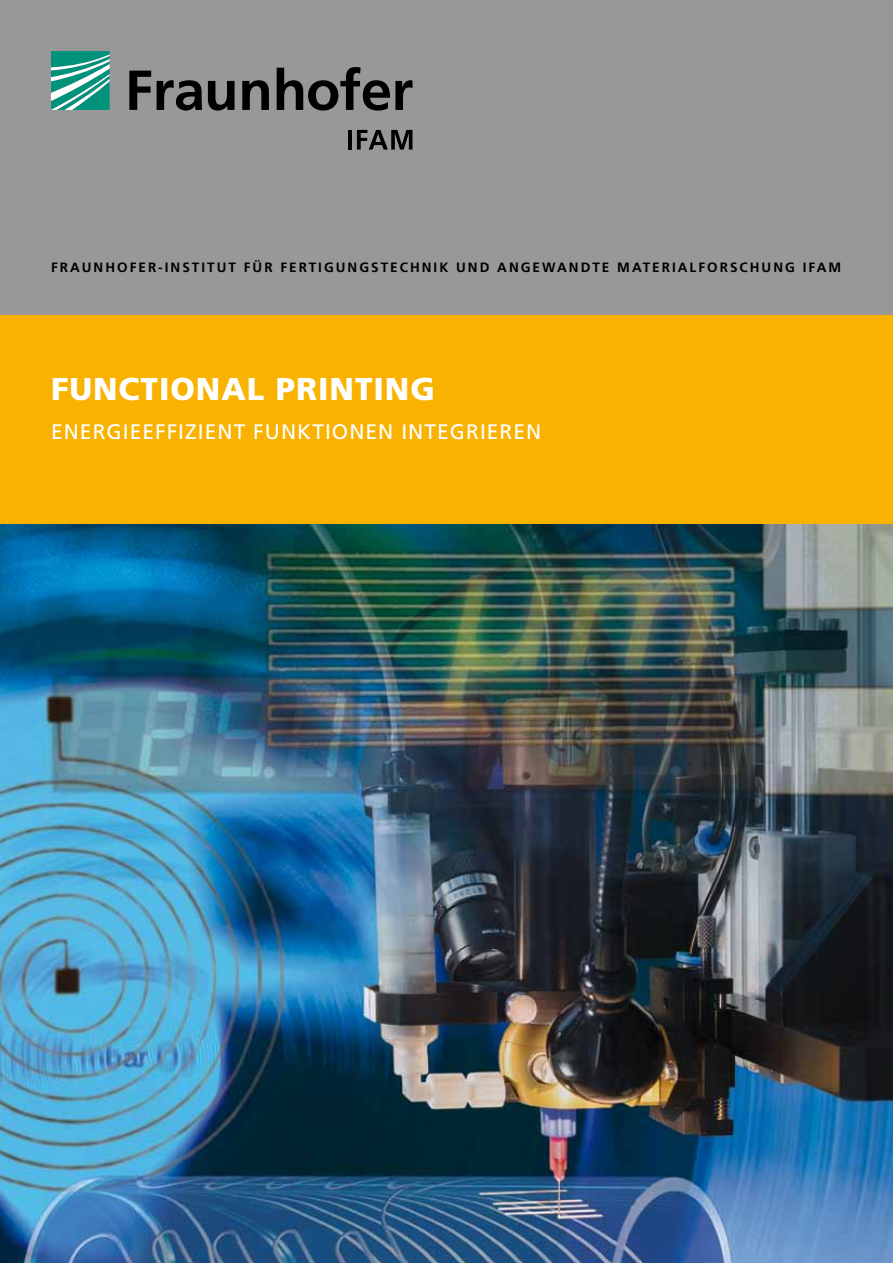
<style>
.page{position:relative;width:893px;height:1263px;background:#fff}
.page>*{position:absolute;margin:0;border:0;box-sizing:border-box;transform-origin:0 0}
.t1{font:900 31.5px "Frutiger LT Com";letter-spacing:.03em;color:#fff}
.t2{font:21px "Frutiger LT Com";letter-spacing:.05em;color:#fff}
.t3{font:700 13.5px "Frutiger LT Com";letter-spacing:.15em;color:#000}
</style>
<div class="page">
<div style="left:0;top:314px;width:893px;height:211px;background:#f9b200"></div>
<div style="left:0;top:0;width:893px;height:315px;background:#999797"></div>
<svg style="left:51px;top:51px;width:59px;height:59px;background:#4aaf9f"></svg>
<svg style="left:129px;top:67px;width:283px;height:44px"></svg>
<hr style="left:348px;top:130px;width:4px;height:20px;background:#000">
<svg style="left:357px;top:130px;width:55px;height:20px"></svg>
<img style="left:0;top:524px;width:893px;height:739px">
<p class="t3" style="left:51px;top:259px;width:12px">FRAUNHOFER</p>
<p class="t3" style="left:158px;top:259px;width:116px">-IN STI TU TF ÜRFER</p>
<p class="t3" style="left:309px;top:259px;width:39px">TI gUNG</p>
<p class="t3" style="left:371px;top:259px;width:49px">STECHNI</p>
<p class="t3" style="left:439px;top:259px;width:23px">K UNDANGEWAND</p>
<p class="t3" style="left:592px;top:259px;width:21px">TEMA</p>
<p class="t3" style="left:643px;top:259px;width:20px">TERIA</p>
<p class="t3" style="left:690px;top:259px;width:20px">LFOR</p>
<p class="t3" style="left:730px;top:259px;width:31px">SCHUNGIFAM</p>
<h1 class="t1" style="left:51px;top:370px;width:385px">FUNCTIONAL PRINTING</h1>
<h2 class="t2" style="left:51px;top:420px;width:492px">ENERGIEEFFIZIENT FUNKTIONEN INTEGRIEREN</h2>
</div>
